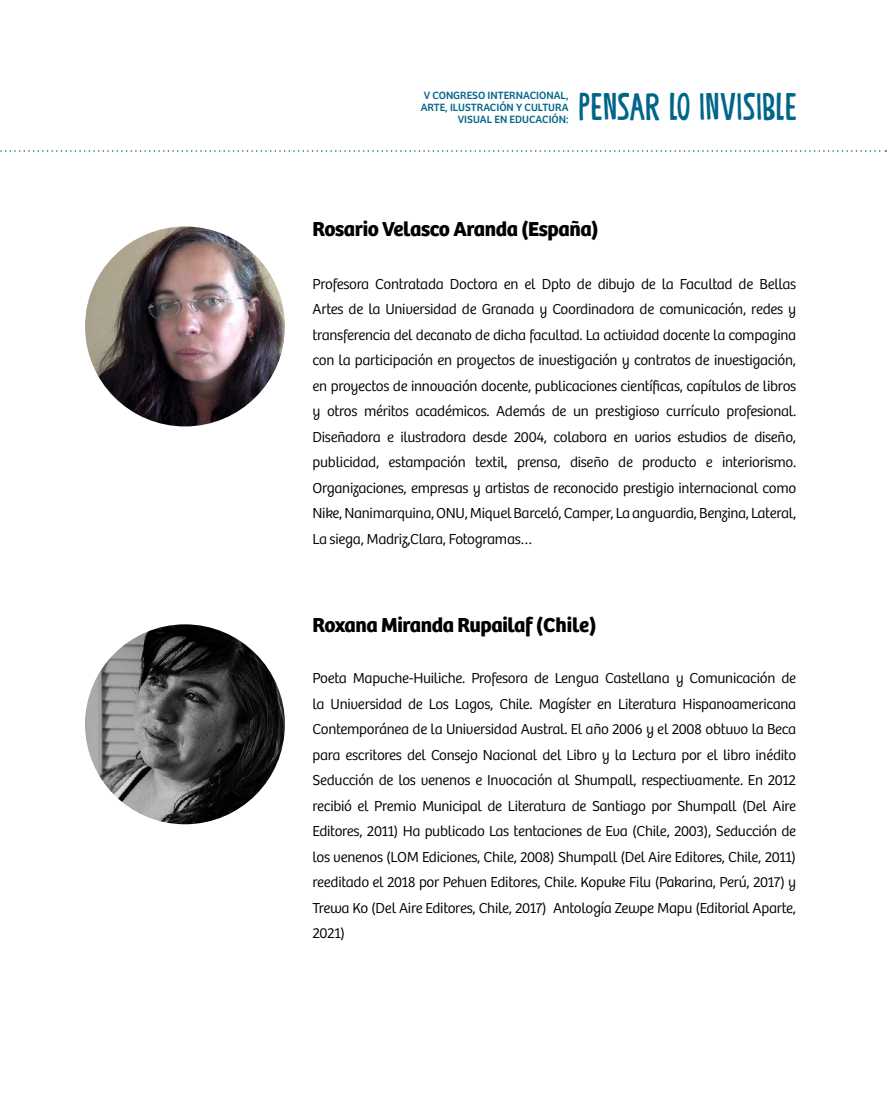
<style>
.page{position:relative;width:893px;height:1106px;background:#fff}
.page>*{position:absolute;margin:0;border:0;box-sizing:border-box;transform-origin:0 0}
.t1{font:38.7px "Power Breakfast DEMO";color:#006588}
.t2{font:700 21px "Bree";letter-spacing:-.02em;color:#000}
.t3{font:300 15px/25.5px "Bree";letter-spacing:-.02em;color:#000;text-align:justify}
.t4{font:10.95px/11.6px "Bree";color:#006588;text-align:right}
</style>
<div class="page">
<svg style="left:0;top:150px;width:886px;height:2px"></svg>
<img style="left:85px;top:226px;width:200px;height:200px;border-radius:100px">
<img style="left:85px;top:624px;width:200px;height:200px;border-radius:100px">
<p class="t4" style="left:421px;top:89px;width:149px">V CONGRESO INTERNACIONAL,<br>ARTE, ILUSTRACIÓN Y CULTURA<br>VISUAL EN EDUCACIÓN:</p>
<h1 class="t1" style="left:578px;top:86px;width:220px">PENSAR LO INVISIBLE</h1>
<h2 class="t2" style="left:313px;top:212px;width:287px">Rosario Velasco Aranda (España)</h2>
<p class="t3" style="left:313px;top:270px;width:485px">Profesora Contratada Doctora en el Dpto de dibujo de la Facultad de Bellas Artes de la Universidad de Granada y Coordinadora de comunicación, redes y transferencia del decanato de dicha facultad. La actividad docente la compagina con la participación en proyectos de investigación y contratos de investigación, en proyectos de innovación docente, publicaciones científicas, capítulos de libros y otros méritos académicos. Además de un prestigioso currículo profesional.<br>Diseñadora e ilustradora desde 2004, colabora en varios estudios de diseño, publicidad, estampación textil, prensa, diseño de producto e interiorismo.<br>Organizaciones, empresas y artistas de reconocido prestigio internacional como Nike, Nanimarquina, ONU, Miquel Barceló, Camper, La anguardia, Benzina, Lateral, La siega, Madriz,Clara, Fotogramas…</p>
<h2 class="t2" style="left:313px;top:608px;width:285px">Roxana Miranda Rupailaf (Chile)</h2>
<p class="t3" style="left:313px;top:664px;width:485px">Poeta Mapuche-Huiliche. Profesora de Lengua Castellana y Comunicación de la Universidad de Los Lagos, Chile. Magíster en Literatura Hispanoamericana Contemporánea de la Universidad Austral. El año 2006 y el 2008 obtuvo la Beca para escritores del Consejo Nacional del Libro y la Lectura por el libro inédito Seducción de los venenos e Invocación al Shumpall, respectivamente. En 2012 recibió el Premio Municipal de Literatura de Santiago por Shumpall (Del Aire Editores, 2011) Ha publicado Las tentaciones de Eva (Chile, 2003), Seducción de los venenos (LOM Ediciones, Chile, 2008) Shumpall (Del Aire Editores, Chile, 2011) reeditado el 2018 por Pehuen Editores, Chile. Kopuke Filu (Pakarina, Perú, 2017) y Trewa Ko (Del Aire Editores, Chile, 2017) Antología Zewpe Mapu (Editorial Aparte, 2021)</p>
</div>
